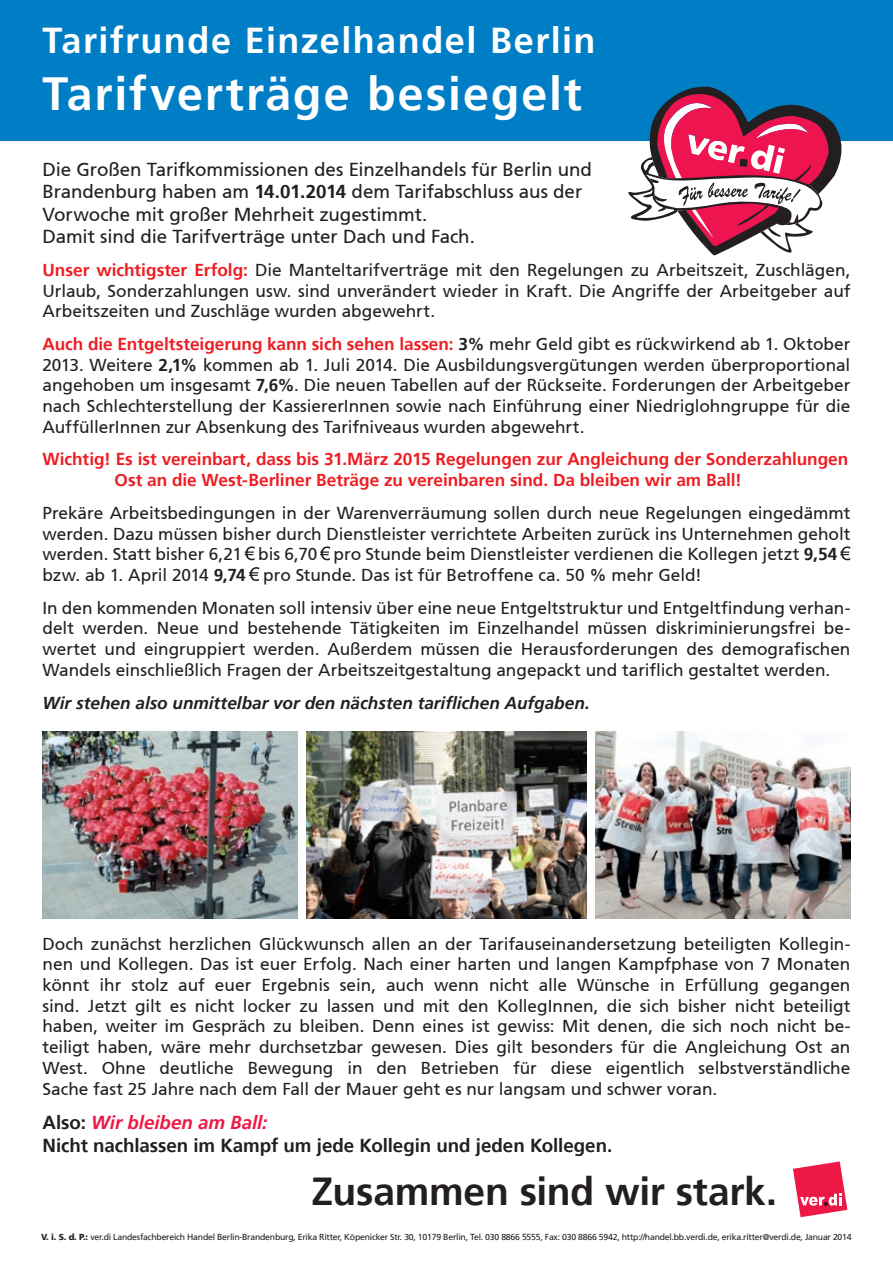
<style>
.page{position:relative;width:893px;height:1263px;background:#fff}
.page>*{position:absolute;margin:0;border:0;box-sizing:border-box;transform-origin:0 0}
.t1{font:700 46.5px "Frutiger 65";letter-spacing:.04em;color:#fff}
.t2{font:700 39px "Frutiger 65";letter-spacing:-.01em;color:#231f20}
.t3{font:700 36px "Frutiger 65";letter-spacing:.04em;color:#fff}
.t4{font:18.75px/22.5px "Frutiger 55 Roman";letter-spacing:-.005em;color:#231f20}
.t5{font:700 18.75px "Frutiger 65";letter-spacing:-.005em;color:#231f20}
.t6{font:italic 700 18.75px "Frutiger 66";letter-spacing:-.005em;color:#ed1845}
.t7{font:17.25px/20.7px "Frutiger 55 Roman";letter-spacing:-.005em;color:#231f20;text-align:justify}
.t8{font:700 17.25px/20.7px "Frutiger 65";color:#ee1d23}
.t9{font:italic 700 17.25px "Frutiger 66";color:#231f20}
.t10{font:8.7px "Frutiger LT";letter-spacing:-.025em;color:#231f20}
.s1{font-family:"Frutiger 65";font-weight:700}
.s2{font-family:"Frutiger 65";font-weight:700;color:#ee1d23}
.s3{color:#231f20}
.s4{font-family:"Frutiger 55 Roman";font-weight:400;color:#231f20}
.s5{font-family:"Frutiger 65";font-style:normal;color:#231f20}
.s6{font-weight:900}
</style>
<div class="page">
<div style="left:0;top:0;width:893px;height:140px;background:#007ec5"></div>
<svg style="left:244px;top:546px;width:11px;height:14px"></svg>
<svg style="left:320px;top:546px;width:10px;height:14px"></svg>
<svg style="left:840px;top:546px;width:10px;height:14px"></svg>
<svg style="left:249px;top:567px;width:10px;height:14px"></svg>
<svg style="left:628px;top:87px;width:221px;height:169px"></svg>
<img style="left:595px;top:731px;width:255px;height:187px">
<img style="left:43px;top:731px;width:255px;height:187px">
<img style="left:306px;top:731px;width:281px;height:187px">
<svg style="left:793px;top:1161px;width:54px;height:56px"></svg>
<h3 class="t3" style="left:43px;top:19px;width:554px">Tarifrunde Einzelhandel Berlin</h3>
<h1 class="t1" style="left:43px;top:66px;width:541px">Tarifverträge besiegelt</h1>
<p class="t4" style="left:43px;top:158px;width:551px">Die Großen Tarifkommissionen des Einzelhandels für Berlin und Brandenburg haben am <span class="s1">14.01.2014</span> dem Tarifabschluss aus der Vorwoche mit großer Mehrheit zugestimmt.<br>Damit sind die Tarifverträge unter Dach und Fach.</p>
<p class="t7" style="left:43px;top:260px;width:809px"><span class="s2">Unser wichtigster Erfolg:</span> Die Manteltarifverträge mit den Regelungen zu Arbeitszeit, Zuschlägen, Urlaub, Sonderzahlungen usw. sind unverändert wieder in Kraft. Die Angriffe der Arbeitgeber auf Arbeitszeiten und Zuschläge wurden abgewehrt.</p>
<p class="t8" style="left:43px;top:334px;width:809px">Auch die Entgeltsteigerung kann sich sehen lassen: <span class="s3">3%</span> <span class="s4">mehr Geld gibt es rückwirkend ab 1. Oktober</span></p>
<p class="t7" style="left:43px;top:354px;width:809px">2013. Weitere <span class="s1">2,1%</span> kommen ab 1. Juli 2014. Die Ausbildungsvergütungen werden überproportional angehoben um insgesamt <span class="s1">7,6%</span>. Die neuen Tabellen auf der Rückseite. Forderungen der Arbeitgeber nach Schlechterstellung der KassiererInnen sowie nach Einführung einer Niedriglohngruppe für die AuffüllerInnen zur Absenkung des Tarifniveaus wurden abgewehrt.</p>
<p class="t8" style="left:114px;top:449px;width:735px;text-indent:-72px">Wichtig! Es ist vereinbart, dass bis 31.März 2015 Regelungen zur Angleichung der Sonderzahlungen<br>Ost an die West-Berliner Beträge zu vereinbaren sind. Da bleiben wir am Ball!</p>
<p class="t7" style="left:43px;top:503px;width:809px;text-align:left">Prekäre Arbeitsbedingungen in der Warenverräumung sollen durch neue Regelungen eingedämmt werden. Dazu müssen bisher durch Dienstleister verrichtete Arbeiten zurück ins Unternehmen geholt werden. Statt bisher 6,21 bis 6,70 pro Stunde beim Dienstleister verdienen die Kollegen jetzt <span class="s1">9,54 </span>bzw. ab 1. April 2014 <span class="s1">9,74</span> pro Stunde. Das ist für Betroffene ca. 50 % mehr Geld!</p>
<p class="t7" style="left:43px;top:597px;width:809px">In den kommenden Monaten soll intensiv über eine neue Entgeltstruktur und Entgeltfindung verhan&shy;delt werden. Neue und bestehende Tätigkeiten im Einzelhandel müssen diskriminierungsfrei be&shy;wertet und eingruppiert werden. Außerdem müssen die Herausforderungen des demografischen Wandels einschließlich Fragen der Arbeitszeitgestaltung angepackt und tariflich gestaltet werden.</p>
<p class="t9" style="left:43px;top:692px;width:549px">Wir stehen also unmittelbar vor den nächsten tariflichen Aufgaben.</p>
<p class="t7" style="left:43px;top:933px;width:809px">Doch zunächst herzlichen Glückwunsch allen an der Tarifauseinandersetzung beteiligten Kollegin&shy;nen und Kollegen. Das ist euer Erfolg. Nach einer harten und langen Kampfphase von 7 Monaten könnt ihr stolz auf euer Ergebnis sein, auch wenn nicht alle Wünsche in Erfüllung gegangen sind. Jetzt gilt es nicht locker zu lassen und mit den KollegInnen, die sich bisher nicht beteiligt haben, weiter im Gespräch zu bleiben. Denn eines ist gewiss: Mit denen, die sich noch nicht be&shy;teiligt haben, wäre mehr durchsetzbar gewesen. Dies gilt besonders für die Angleichung Ost an West. Ohne deutliche Bewegung in den Betrieben für diese eigentlich selbstverständliche Sache fast 25 Jahre nach dem Fall der Mauer geht es nur langsam und schwer voran.</p>
<p class="t6" style="left:43px;top:1111px;width:226px"><span class="s5">Also:</span> Wir bleiben am Ball:</p>
<p class="t5" style="left:43px;top:1134px;width:571px">Nicht nachlassen im Kampf um jede Kollegin und jeden Kollegen.</p>
<h2 class="t2" style="left:312px;top:1168px;width:467px">Zusammen sind wir stark.</h2>
<p class="t10" style="left:41px;top:1231px;width:812px"><span class="s6">V. i. S. d. P.:</span> ver.di Landesfachbereich Handel Berlin-Brandenburg, Erika Ritter, Köpenicker Str. 30, 10179 Berlin, Tel. 030 8866 5555, Fax: 030 8866 5942, http://handel.bb.verdi.de, erika.ritter@verdi.de, Januar 2014</p>
</div>
